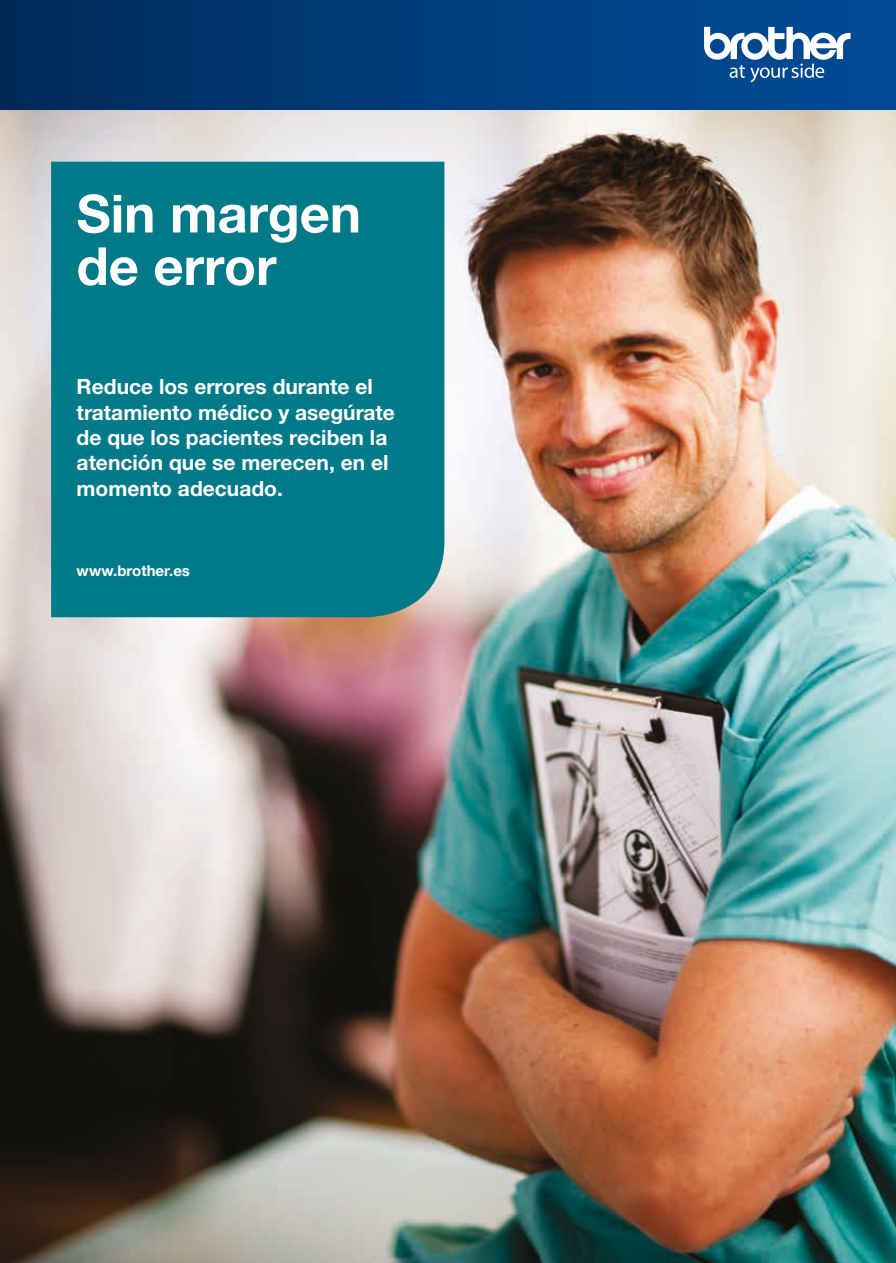
<style>
.page{position:relative;width:896px;height:1263px;background:#fff}
.page>*{position:absolute;margin:0;border:0;box-sizing:border-box;transform-origin:0 0}
.t1{font:700 52.5px/52.5px "Helvetica Neue LTW1 G";color:#fff}
.t2{font:700 21px/25.5px "Helvetica Neue LTW1 G";color:#fff}
.t3{font:700 15px "Helvetica Neue LTW1 G";color:#fff}
</style>
<div class="page">
<img style="left:0;top:110px;width:896px;height:1153px">
<div style="left:51px;top:162px;width:393px;height:455px;background:#007a88"></div>
<div style="left:0;top:0;width:896px;height:110px;background:linear-gradient(to right,#002b5b,#004d99)"></div>
<svg style="left:704px;top:27px;width:147px;height:55px"></svg>
<h1 class="t1" style="left:77px;top:187px;width:286px">Sin margen de error</h1>
<p class="t2" style="left:77px;top:374px;width:320px">Reduce los errores durante el tratamiento médico y asegúrate de que los pacientes reciben la atención que se merecen, en el momento adecuado.</p>
<p class="t3" style="left:77px;top:562px;width:115px">www.brother.es</p>
</div>
